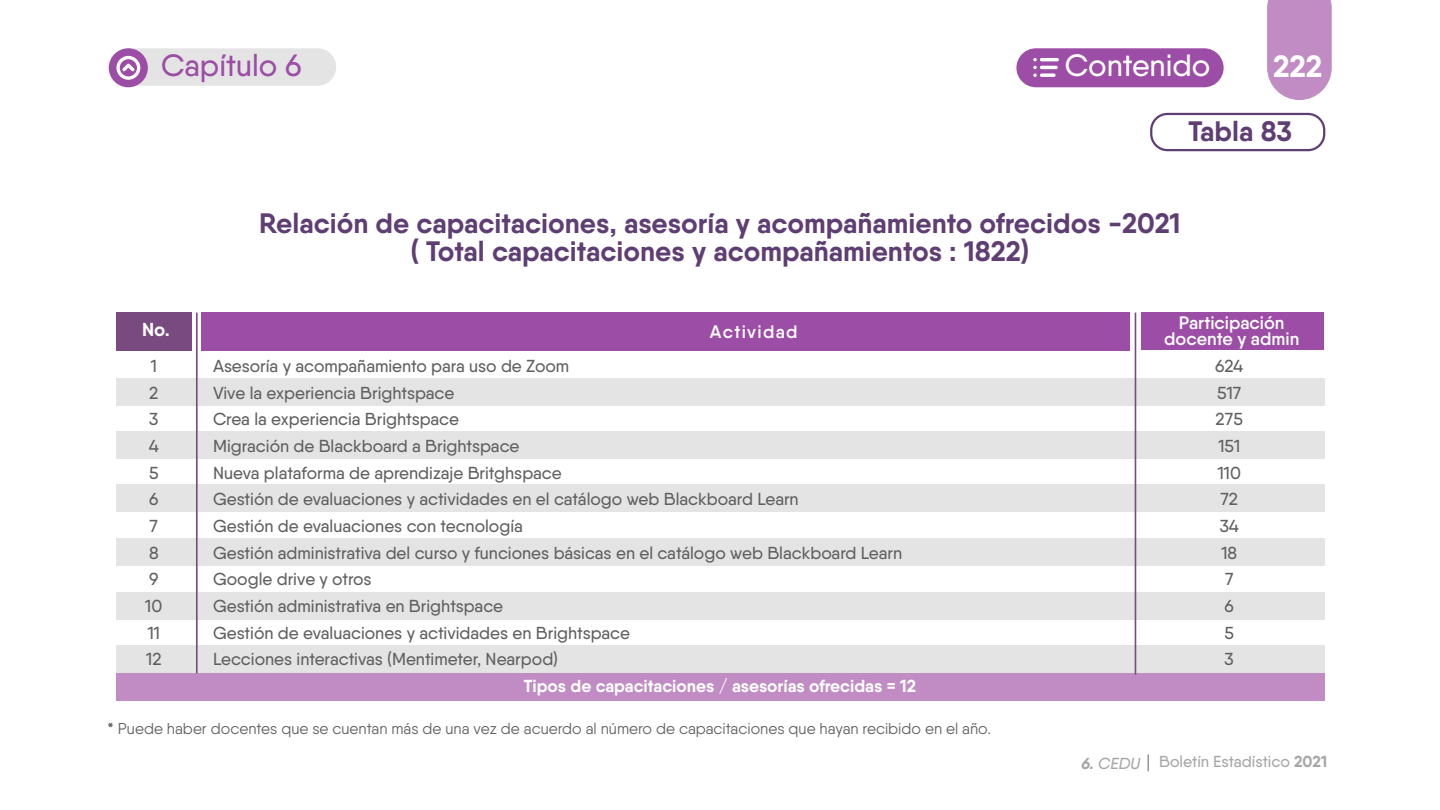
<style>
.page{position:relative;width:1440px;height:810px;background:#fff}
.page>*{position:absolute;margin:0;border:0;box-sizing:border-box;transform-origin:0 0}
.t1{font:500 30.75px "Qanelas";color:#9c4da5}
.t2{font:500 30.75px "Qanelas";color:#fff}
.t3{font:700 30.75px "Qanelas";color:#fff}
.t4{font:700 28.12px/28.1px "Qanelas";color:#5f3e73;text-align:center}
.t5{font:700 18.83px "Qanelas";color:#fff}
.t6{font:600 18.08px/15.8px "Qanelas";color:#fff;text-align:center}
.t7{font:600 18.08px "Qanelas";letter-spacing:.075em;color:#fff}
.t8{font:500 17.33px/26.7px "Qanelas";color:#606060;text-align:center}
.t9{font:700 17.33px "Qanelas";color:#fff}
.t10{font:500 15.9px "Qanelas";color:#a6a6a6}
.t11{font:15.75px "Qanelas";color:#606060}
.s1{font-weight:700}
.s2{font-weight:700;font-style:italic}
.s3{font-style:italic}
</style>
<div class="page">
<div style="left:1016px;top:48px;width:208px;height:39px;background:#9c4da5;border-radius:19px"></div>
<div style="left:109px;top:48px;width:39px;height:39px;background:#9c4da5;border-radius:19px"></div>
<svg style="left:1267px;top:0;width:65px;height:100px"></svg>
<svg style="left:1033px;top:58px;width:26px;height:19px"></svg>
<svg style="left:116px;top:48px;width:220px;height:38px"></svg>
<svg style="left:1148px;top:754px;width:1px;height:17px"></svg>
<div style="left:1150px;top:113px;width:175px;height:38px;border:2px solid #5f3e73;border-radius:16px"></div>
<div style="left:116px;top:378px;width:1208px;height:27px;background:#e4e4e4"></div>
<div style="left:116px;top:484px;width:1208px;height:28px;background:#e4e4e4"></div>
<div style="left:116px;top:431px;width:1208px;height:27px;background:#e4e4e4"></div>
<div style="left:116px;top:538px;width:1208px;height:27px;background:#e4e4e4"></div>
<div style="left:116px;top:593px;width:1208px;height:27px;background:#e4e4e4"></div>
<div style="left:116px;top:645px;width:1208px;height:28px;background:#e4e4e4"></div>
<div style="left:116px;top:673px;width:1208px;height:27px;background:#c18cc4"></div>
<div style="left:116px;top:312px;width:76px;height:39px;background:#794a80"></div>
<div style="left:202px;top:312px;width:928px;height:39px;background:#9c4da5"></div>
<div style="left:1141px;top:312px;width:182px;height:38px;background:#9c4da5"></div>
<hr style="left:196px;top:313px;width:2px;height:360px;background:#794a80">
<hr style="left:1135px;top:313px;width:1px;height:362px;background:#794a80">
<h1 class="t1" style="left:161px;top:47px;width:142px">Capítulo 6</h1>
<h1 class="t2" style="left:1065px;top:47px;width:147px">Contenido</h1>
<h1 class="t3" style="left:1273px;top:47px;width:51px">222</h1>
<h2 class="t4" style="left:1188px;top:117px;width:105px">Tabla 83</h2>
<h2 class="t4" style="left:259px;top:209px;width:923px">Relación de capacitaciones, asesoría y acompañamiento ofrecidos -2021 ( Total capacitaciones y acompañamientos : 1822)</h2>
<p class="t7" style="left:710px;top:320px;width:89px">Actividad</p>
<p class="t6" style="left:1164px;top:315px;width:137px">Participación docente y admin</p>
<p class="t5" style="left:142px;top:318px;width:29px">No.</p>
<p class="t8" style="left:145px;top:352px;width:19px">1<br>2<br>3<br>4<br>5<br>6<br>7<br>8<br>9<br>10<br>11<br>12</p>
<p class="t8" style="left:1215px;top:352px;width:29px">624<br>517<br>275<br>151<br>110<br>72<br>34<br>18<br>7<br>6<br>5<br>3</p>
<p class="t8" style="left:213px;top:352px;width:691px;text-align:left">Asesoría y acompañamiento para uso de Zoom<br>Vive la experiencia Brightspace<br>Crea la experiencia Brightspace<br>Migración de Blackboard a Brightspace<br>Nueva plataforma de aprendizaje Britghspace<br>Gestión de evaluaciones y actividades en el catálogo web Blackboard Learn<br>Gestión de evaluaciones con tecnología<br>Gestión administrativa del curso y funciones básicas en el catálogo web Blackboard Learn Google drive y otros<br>Gestión administrativa en Brightspace<br>Gestión de evaluaciones y actividades en Brightspace<br>Lecciones interactivas (Mentimeter, Nearpod)</p>
<p class="t9" style="left:524px;top:675px;width:394px">Tipos de capacitaciones / asesorías ofrecidas = 12</p>
<p class="t11" style="left:108px;top:719px;width:885px"><span class="s1">*</span> Puede haber docentes que se cuentan más de una vez de acuerdo al número de capacitaciones que hayan recibido en el año.</p>
<p class="t10" style="left:1081px;top:752px;width:247px"><span class="s2">6.</span> <span class="s3">CEDU</span> Boletín Estadístico <span class="s1">2021</span></p>
</div>
